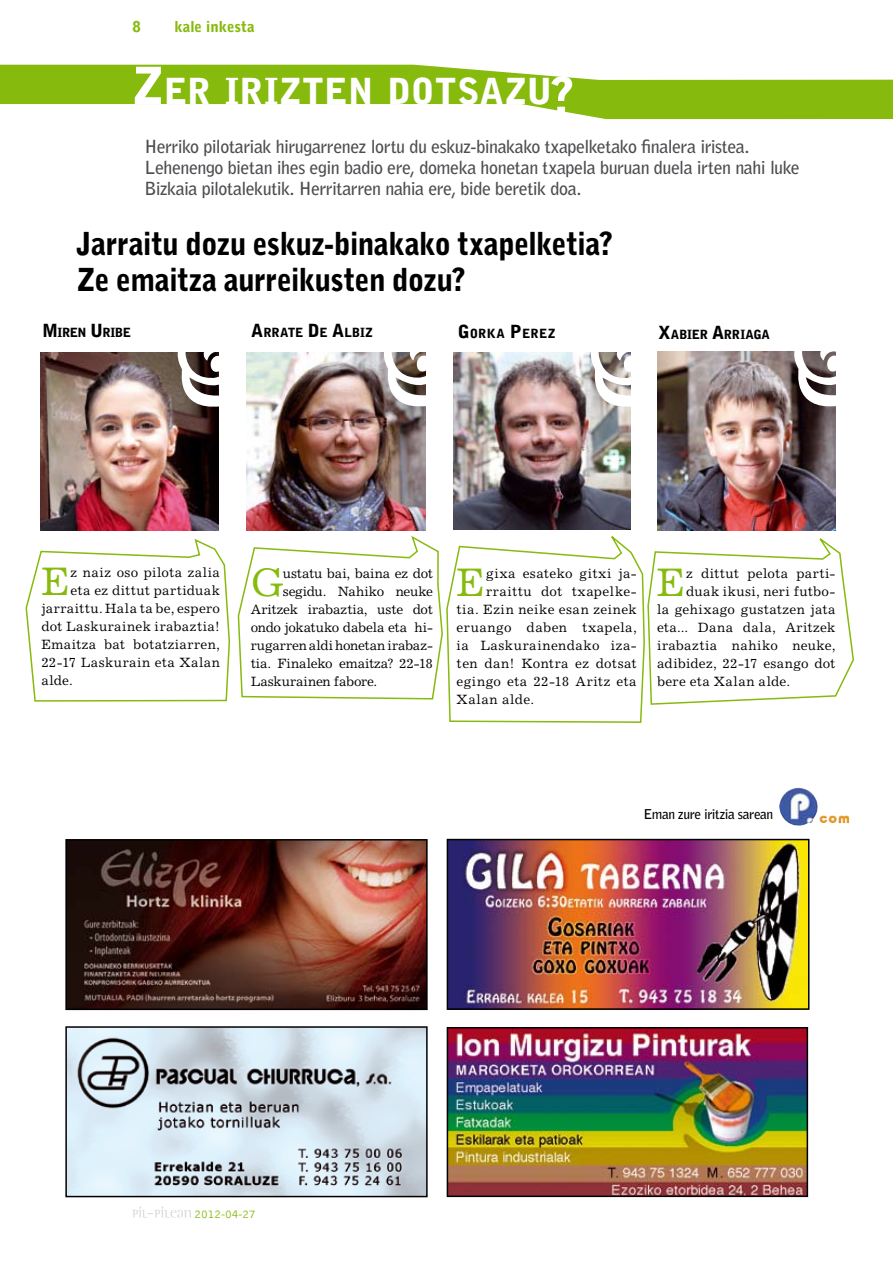
<style>
.page{position:relative;width:893px;height:1263px;background:#fff}
.page>*{position:absolute;margin:0;border:0;box-sizing:border-box;transform-origin:0 0}
.t1{font:39.75px "Excelsior LT";color:#86ba0d}
.t2{font:900 35.7px "Bell Gothic Std";letter-spacing:.015em;color:#fff}
.t3{font:900 31.5px/36px "Bell Gothic Std";letter-spacing:-.02em;color:#000;scale:.95 1}
.t4{font:700 18px/21px "Bell Gothic Std";letter-spacing:-.03em;color:#4e4c50}
.t5{font:900 15px "Bell Gothic Std";color:#86ba0d}
.t6{font:13.5px "Excelsior";letter-spacing:.02em;color:#000}
.t7{font:13.5px "Excelsior";letter-spacing:-.01em;color:#000}
.t8{font:13.5px "Excelsior";letter-spacing:-.02em;color:#000}
.t9{font:13.5px "Excelsior";letter-spacing:.04em;color:#000}
.t10{font:700 13.5px "Bell Gothic Std";letter-spacing:-.03em;color:#000}
.t11{font:13.5px "Excelsior";letter-spacing:-.005em;color:#000}
.t12{font:900 12.6px "Bell Gothic Std";letter-spacing:-.02em;color:#000}
.t13{font:900 12.6px "Bell Gothic Std";letter-spacing:-.045em;color:#000}
.t14{font:300 12px "Bell Gothic";color:#86ba0d}
.s1{font-size:51px}
.s2{font-size:18px}
</style>
<div class="page">
<svg style="left:0;top:65px;width:893px;height:54px;fill:#86ba0d"></svg>
<img style="left:68px;top:842px;width:357px;height:165px">
<div style="left:65px;top:839px;width:363px;height:171px;border:2px solid #000"></div>
<img style="left:450px;top:842px;width:356px;height:165px">
<div style="left:447px;top:839px;width:362px;height:171px;border:2px solid #000"></div>
<svg style="left:132px;top:1206px;width:60px;height:12px"></svg>
<img style="left:779px;top:788px;width:70px;height:38px">
<img style="left:40px;top:352px;width:179px;height:179px">
<svg style="left:170px;top:352px;width:49px;height:59px"></svg>
<img style="left:247px;top:352px;width:178px;height:178px">
<svg style="left:376px;top:352px;width:49px;height:59px"></svg>
<img style="left:453px;top:352px;width:178px;height:178px">
<svg style="left:583px;top:352px;width:48px;height:59px"></svg>
<img style="left:657px;top:352px;width:179px;height:178px">
<svg style="left:786px;top:352px;width:50px;height:59px"></svg>
<svg style="left:25px;top:538px;width:206px;height:164px"></svg>
<svg style="left:237px;top:530px;width:617px;height:193px"></svg>
<img style="left:68px;top:1029px;width:357px;height:165px">
<div style="left:65px;top:1026px;width:363px;height:171px;border:2px solid #000"></div>
<img style="left:450px;top:1030px;width:355px;height:164px">
<div style="left:447px;top:1027px;width:361px;height:170px;border:2px solid #000"></div>
<p class="t5" style="left:133px;top:18px;width:10px">8</p>
<p class="t5" style="left:175px;top:18px;width:81px">kale inkesta</p>
<h2 class="t2" style="left:132px;top:71px;width:444px"><span class="s1">Z</span>ER IRIZTEN DOTSAZU<span class="s1">?</span></h2>
<p class="t4" style="left:145px;top:136px;width:657px">Herriko pilotariak hirugarrenez lortu du eskuz-binakako txapelketako finalera iristea.<br>Lehenengo bietan ihes egin badio ere, domeka honetan txapela buruan duela irten nahi luke<br>Bizkaia pilotalekutik. Herritarren nahia ere, bide beretik doa.</p>
<h3 class="t3" style="left:77px;top:226px;width:566px">Jarraitu dozu eskuz-binakako txapelketia?<br>Ze emaitza aurreikusten dozu?</h3>
<p class="t13" style="left:42px;top:325px;width:91px"><span class="s2">M</span>IREN <span class="s2">U</span> RIBE</p>
<p class="t12" style="left:251px;top:325px;width:123px"><span class="s2">A</span>RRATE <span class="s2">D</span> E <span class="s2">A</span>LBIZ</p>
<p class="t12" style="left:458px;top:326px;width:99px"><span class="s2">G</span> ORKA <span class="s2">P</span>EREZ</p>
<p class="t12" style="left:659px;top:327px;width:113px"><span class="s2">X</span>ABIER <span class="s2">A</span>RRIAGA</p>
<h1 class="t1" style="left:41px;top:558px;width:30px">E</h1>
<p class="t6" style="left:71px;top:564px;width:151px">z naiz oso pilota zalia</p>
<p class="t6" style="left:71px;top:582px;width:151px">eta ez dittut partiduak</p>
<p class="t6" style="left:41px;top:600px;width:180px">jarraittu. Hala ta be, espero</p>
<p class="t6" style="left:41px;top:618px;width:180px">dot Laskurainek irabaztia!</p>
<p class="t6" style="left:41px;top:636px;width:180px">Emaitza bat botatziarren,</p>
<p class="t6" style="left:41px;top:654px;width:180px">22-17 Laskurain eta Xalan</p>
<p class="t6" style="left:41px;top:672px;width:33px">alde.</p>
<h1 class="t1" style="left:251px;top:560px;width:35px">G</h1>
<p class="t11" style="left:283px;top:566px;width:152px">ustatu bai, baina ez dot</p>
<p class="t8" style="left:283px;top:584px;width:151px">segidu. Nahiko neuke</p>
<p class="t7" style="left:251px;top:602px;width:184px">Aritzek irabaztia, uste dot</p>
<p class="t8" style="left:251px;top:620px;width:184px">ondo jokatuko dabela eta hi-</p>
<p class="t7" style="left:251px;top:638px;width:184px">rugarren aldi honetan irabaz-</p>
<p class="t7" style="left:251px;top:656px;width:184px">tia. Finaleko emaitza? 22-18</p>
<p class="t7" style="left:251px;top:674px;width:128px">Laskurainen fabore.</p>
<h1 class="t1" style="left:457px;top:559px;width:30px">E</h1>
<p class="t6" style="left:486px;top:565px;width:152px">gixa esateko gitxi ja-</p>
<p class="t9" style="left:486px;top:583px;width:152px">rraittu dot txapelke-</p>
<p class="t6" style="left:457px;top:601px;width:182px">tia. Ezin neike esan zeinek</p>
<p class="t6" style="left:457px;top:619px;width:182px">eruango daben txapela,</p>
<p class="t6" style="left:457px;top:637px;width:182px">ia Laskurainendako iza-</p>
<p class="t6" style="left:457px;top:655px;width:182px">ten dan! Kontra ez dotsat</p>
<p class="t6" style="left:457px;top:673px;width:182px">egingo eta 22-18 Aritz eta</p>
<p class="t9" style="left:457px;top:691px;width:79px">Xalan alde.</p>
<h1 class="t1" style="left:657px;top:560px;width:30px">E</h1>
<p class="t6" style="left:686px;top:566px;width:151px">z dittut pelota parti-</p>
<p class="t6" style="left:686px;top:584px;width:151px">duak ikusi, neri futbo-</p>
<p class="t6" style="left:657px;top:602px;width:180px">la gehixago gustatzen jata</p>
<p class="t6" style="left:657px;top:620px;width:180px">eta... Dana dala, Aritzek</p>
<p class="t6" style="left:657px;top:638px;width:180px">irabaztia nahiko neuke,</p>
<p class="t6" style="left:657px;top:656px;width:180px">adibidez, 22-17 esango dot</p>
<p class="t6" style="left:657px;top:674px;width:135px">bere eta Xalan alde.</p>
<p class="t10" style="left:643px;top:806px;width:131px">Eman zure iritzia sarean</p>
<p class="t14" style="left:195px;top:1207px;width:63px">2012-04-27</p>
</div>
